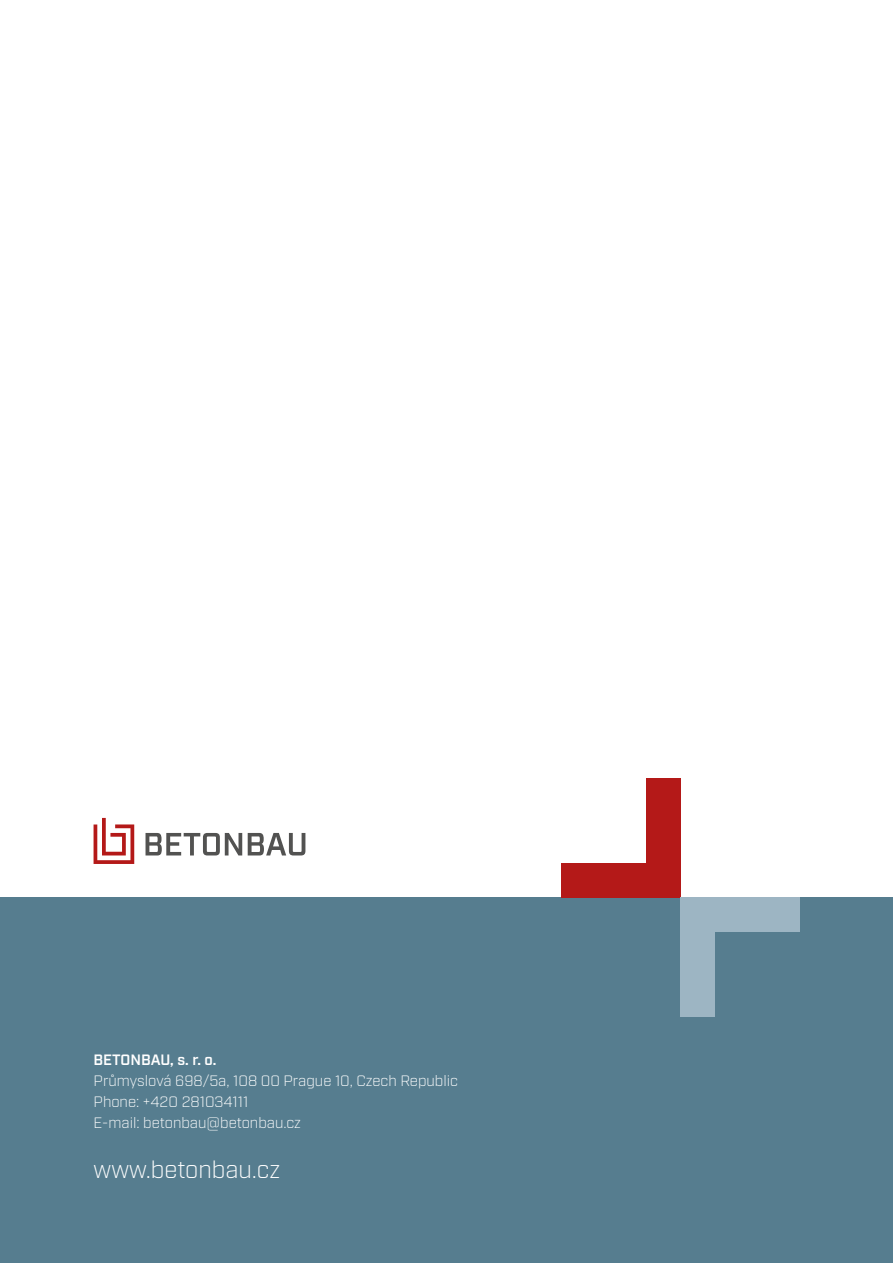
<style>
.page{position:relative;width:893px;height:1263px;background:#fff}
.page>*{position:absolute;margin:0;border:0;box-sizing:border-box;transform-origin:0 0}
.t1{font:300 24px "Industry";color:#fff}
.t2{font:300 15px/21px "Industry";color:#fff}
.t3{font:600 15px "Industry";color:#fff}
</style>
<div class="page">
<div style="left:0;top:897px;width:893px;height:366px;background:#567d8f"></div>
<div style="left:646px;top:778px;width:34px;height:119px;background:#b41918"></div>
<div style="left:561px;top:863px;width:119px;height:34px;background:#b41918"></div>
<div style="left:680px;top:897px;width:34px;height:119px;background:#9db5c3"></div>
<div style="left:680px;top:897px;width:119px;height:34px;background:#9db5c3"></div>
<svg style="left:94px;top:818px;width:40px;height:46px"></svg>
<svg style="left:146px;top:833px;width:96px;height:22px"></svg>
<svg style="left:248px;top:833px;width:57px;height:22px"></svg>
<p class="t3" style="left:94px;top:1051px;width:124px">BETONBAU, s. r. o.</p>
<p class="t2" style="left:94px;top:1070px;width:366px">Průmyslová 698/5a, 108 00 Prague 10, Czech Republic<br>Phone: +420 281034111<br>E-mail: betonbau@betonbau.cz</p>
<h1 class="t1" style="left:94px;top:1155px;width:188px">www.betonbau.cz</h1>
</div>
